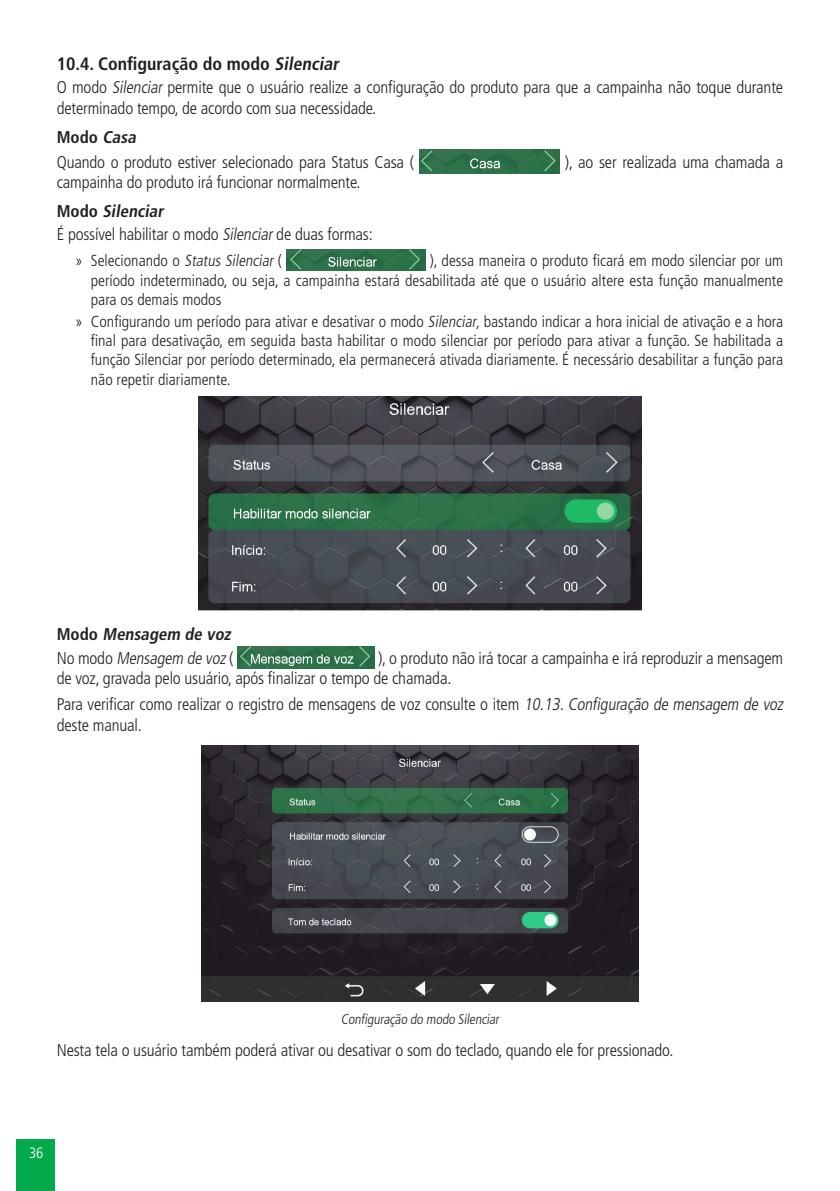
<style>
.page{position:relative;width:840px;height:1191px;background:#fff}
.page>*{position:absolute;margin:0;border:0;box-sizing:border-box;transform-origin:0 0}
.t1{font:700 condensed 18px "Frutiger LT Std";color:#231f20}
._0__Corpo_de_texto{font:300 condensed 17px/20.4px "Frutiger LT Std";letter-spacing:-.01em;color:#231f20}
._3__Titulo_3{font:italic 700 condensed 17px "Frutiger LT Std";color:#231f20}
._0__Corpo_de_texto-2{font:italic 300 condensed 17px "Frutiger LT Std";color:#231f20}
._3__Titulo_3-2{font:700 condensed 17px "Frutiger LT Std";color:#231f20}
.t2{font:300 condensed 16px/19.2px "Frutiger LT Std";color:#231f20;text-align:justify}
.t3{font:300 condensed 15px "Frutiger LT Std";color:#fff}
._7__Legenda{font:300 condensed 14px "Frutiger LT Std";color:#231f20}
.s1{font-style:italic}
.s2{font-style:normal}
</style>
<div class="page">
<div style="left:17px;top:1139px;width:38px;height:52px;background:#03aa4b"></div>
<img style="left:419px;top:149px;width:140px;height:24px">
<img style="left:286px;top:249px;width:139px;height:22px">
<img style="left:199px;top:396px;width:442px;height:215px">
<img style="left:237px;top:646px;width:137px;height:22px">
<img style="left:201px;top:745px;width:437px;height:256px">
<p class="t1" style="left:57px;top:53px;width:287px">10.4. Configuração do modo <span class="s1">Silenciar</span></p>
<p class="_0__Corpo_de_texto" style="left:57px;top:78px;width:727px">O modo <span class="s1">Silenciar</span> permite que o usuário realize a configuração do produto para que a campainha não toque durante determinado tempo, de acordo com sua necessidade.</p>
<p class="_3__Titulo_3-2" style="left:57px;top:127px;width:84px">Modo <span class="s1">Casa</span></p>
<p class="_0__Corpo_de_texto" style="left:57px;top:152px;width:359px">Quando o produto estiver selecionado para Status Casa (</p>
<p class="_0__Corpo_de_texto" style="left:564px;top:152px;width:220px">), ao ser realizada uma chamada a</p>
<p class="_0__Corpo_de_texto" style="left:57px;top:172px;width:305px">campainha do produto irá funcionar normalmente.</p>
<p class="_3__Titulo_3" style="left:57px;top:201px;width:111px"><span class="s2">M o d o</span> Silenciar</p>
<p class="_0__Corpo_de_texto" style="left:57px;top:224px;width:317px">É possível habilitar o modo <span class="s1">Silenciar</span>de duas formas:</p>
<p class="t2" style="left:75px;top:251px;width:208px">» S e l e c i o n a n d o o <span class="s1">Status Silenciar</span> (</p>
<p class="t2" style="left:91px;top:251px;width:693px;text-indent:338px">), dessa maneira o produto ficará em modo silenciar por um período indeterminado, ou seja, a campainha estará desabilitada até que o usuário altere esta função manualmente para os demais modos</p>
<p class="t2" style="left:91px;top:312px;width:693px;text-indent:-16px">» Configurando um período para ativar e desativar o modo <span class="s1">Silenciar</span>, bastando indicar a hora inicial de ativação e a hora final para desativação, em seguida basta habilitar o modo silenciar por período para ativar a função. Se habilitada a função Silenciar por período determinado, ela permanecerá ativada diariamente. É necessário desabilitar a função para não repetir diariamente.</p>
<p class="_3__Titulo_3" style="left:57px;top:624px;width:179px"><span class="s2">M o d o</span> Mensagem de voz</p>
<p class="_0__Corpo_de_texto-2" style="left:57px;top:648px;width:178px"><span class="s2">N o m o d o</span> Mensagem de voz<span class="s2">(</span></p>
<p class="_0__Corpo_de_texto" style="left:57px;top:648px;width:727px;text-indent:321px">), o produto não irá tocar a campainha e irá reproduzir a mensagem de voz, gravada pelo usuário, após finalizar o tempo de chamada.</p>
<p class="_0__Corpo_de_texto" style="left:57px;top:694px;width:730px">Para verificar como realizar o registro de mensagens de voz consulte o item <span class="s1">10.13.Configuração de mensagem de voz </span>deste manual.</p>
<p class="_7__Legenda" style="left:340px;top:1011px;width:162px">Configuração do modo Silenciar</p>
<p class="_0__Corpo_de_texto" style="left:57px;top:1039px;width:618px">Nesta tela o usuário também poderá ativar ou desativar o som do teclado, quando ele for pressionado.</p>
<p class="t3" style="left:29px;top:1144px;width:16px">36</p>
</div>
